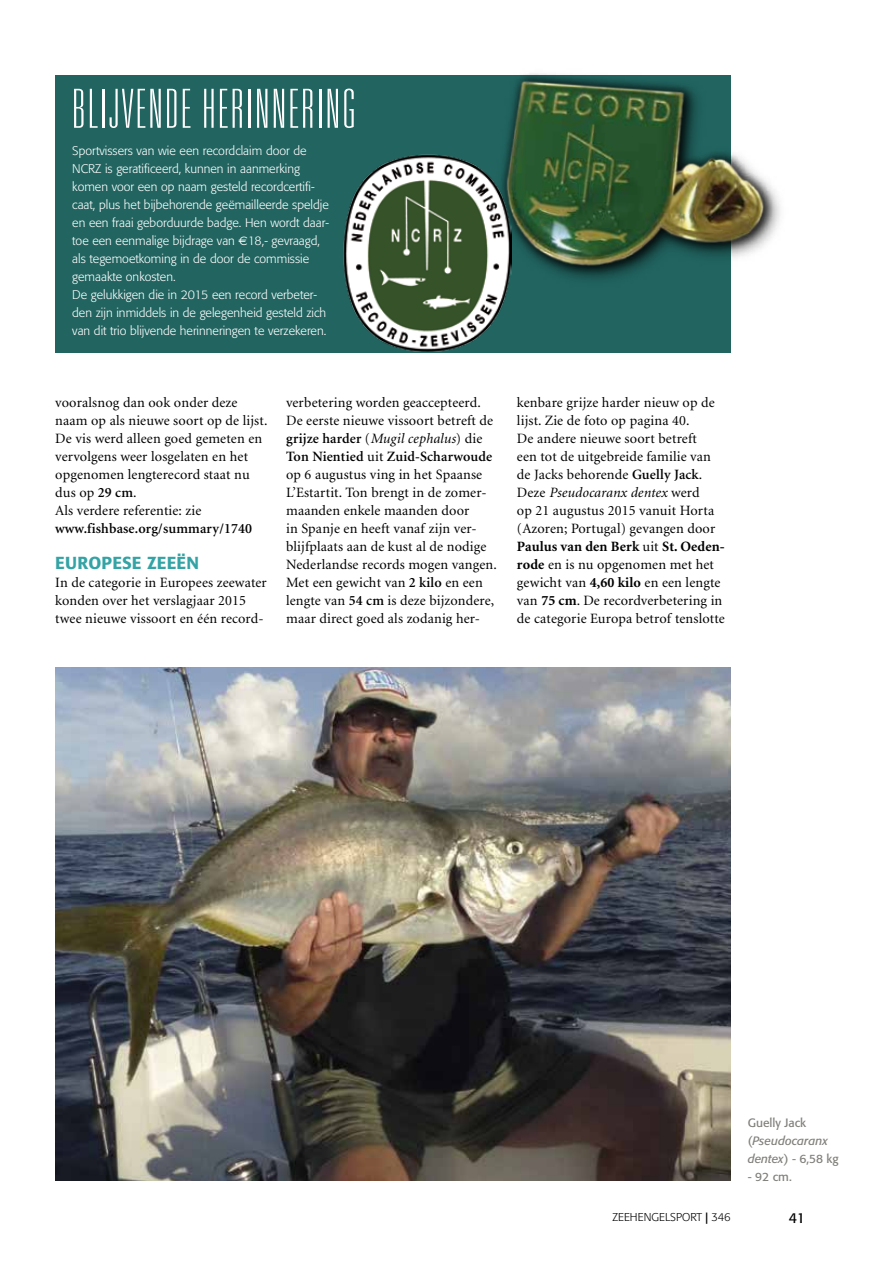
<style>
.page{position:relative;width:893px;height:1263px;background:#fff}
.page>*{position:absolute;margin:0;border:0;box-sizing:border-box;transform-origin:0 0}
.t1{font:100 ultra-condensed 54px "Univers";letter-spacing:.05em;color:#fff}
.t2{font:500 17.25px "Formata";letter-spacing:.01em;color:#34a3a5}
.t3{font:14.25px/18px "Minion";letter-spacing:.01em;color:#000}
.t4{font:600 14.25px "Minion";letter-spacing:.01em;color:#000}
.t5{font:14.25px "Formata";color:#000}
.t6{font:300 12.3px/18px "Formata";color:#fff}
.t7{font:12px/18px "Formata";color:#82807c}
.t8{font:300 11.25px "Formata";color:#000}
.s1{font-family:"Euro Sans";font-weight:400}
.s2{font-weight:600}
.s3{font-style:italic}
.s4{font-weight:700}
.s5{font-weight:500}
</style>
<div class="page">
<div style="left:55px;top:75px;width:676px;height:278px;background:#216460"></div>
<img style="left:344px;top:155px;width:164px;height:196px">
<div style="left:494px;top:67px;width:295px;height:223px;background:#000;opacity:.75"></div>
<img style="left:496px;top:72px;width:282px;height:207px">
<img style="left:55px;top:668px;width:676px;height:513px">
<h1 class="t1" style="left:72px;top:81px;width:285px">BLIJVENDE HERINNERING</h1>
<p class="t6" style="left:72px;top:142px;width:258px">Sportvissers van wie een recordclaim door de NCRZ is geratificeerd, kunnen in aanmerking komen voor een op naam gesteld recordcertifi&shy;caat, plus het bijbehorende geëmailleerde speldje en een fraai geborduurde badge. Hen wordt daar&shy;toe een eenmalige bijdrage van <span class="s1">e</span>18,- gevraagd, als tegemoetkoming in de door de commissie gemaakte onkosten.<br>De gelukkigen die in 2015 een record verbeter&shy;den zijn inmiddels in de gelegenheid gesteld zich van dit trio blijvende herinneringen te verzekeren.</p>
<p class="t3" style="left:55px;top:394px;width:214px">vooralsnog dan ook onder deze naam op als nieuwe soort op de lijst.<br>De vis werd alleen goed gemeten en vervolgens weer losgelaten en het opgenomen lengterecord staat nu dus op <span class="s2">29 cm</span>.<br>Als verdere referentie: zie</p>
<p class="t4" style="left:55px;top:521px;width:198px">www.fishbase.org/summary/1740</p>
<p class="t2" style="left:55px;top:552px;width:145px">EUROPESE ZEEËN</p>
<p class="t3" style="left:55px;top:574px;width:213px">In de categorie in Europees zeewater konden over het verslagjaar 2015 twee nieuwe vissoort en één record-</p>
<p class="t3" style="left:286px;top:394px;width:212px">verbetering worden geaccepteerd.<br>De eerste nieuwe vissoort betreft de <span class="s2">grijze harder</span> (<span class="s3">Mugil cephalus</span>) die <span class="s2">Ton Nientied</span> uit <span class="s2">Zuid-Scharwoude </span>op 6 augustus ving in het Spaanse L’Estartit. Ton brengt in de zomer&shy;maanden enkele maanden door<br>in Spanje en heeft vanaf zijn ver&shy;blijfplaats aan de kust al de nodige Nederlandse records mogen vangen.<br>Met een gewicht van <span class="s2">2 kilo</span> en een lengte van <span class="s2">54 cm</span> is deze bijzondere, maar direct goed als zodanig her-</p>
<p class="t3" style="left:517px;top:394px;width:209px">kenbare grijze harder nieuw op de lijst. Zie de foto op pagina 40.<br>De andere nieuwe soort betreft<br>een tot de uitgebreide familie van de Jacks behorende <span class="s2">Guelly Jack</span>.<br>Deze <span class="s3">Pseudocaranx dentex</span> werd<br>op 21 augustus 2015 vanuit Horta (Azoren; Portugal) gevangen door<br><span class="s4">Paulus van den Berk</span> uit <span class="s4">St. Oeden&shy;rode</span> en is nu opgenomen met het gewicht van <span class="s4">4,60 kilo</span> en een lengte van <span class="s4">75 cm</span>. De recordverbetering in de categorie Europa betrof tenslotte</p>
<p class="t7" style="left:748px;top:1114px;width:93px">Guelly Jack (<span class="s3">Pseudocaranx dentex</span>) - 6,58 kg</p>
<p class="t7" style="left:748px;top:1168px;width:45px">- 92 cm.</p>
<p class="t8" style="left:613px;top:1211px;width:120px">ZEEHENGELSPORT <span class="s5">|</span> 346</p>
<p class="t5" style="left:789px;top:1209px;width:18px">41</p>
</div>
